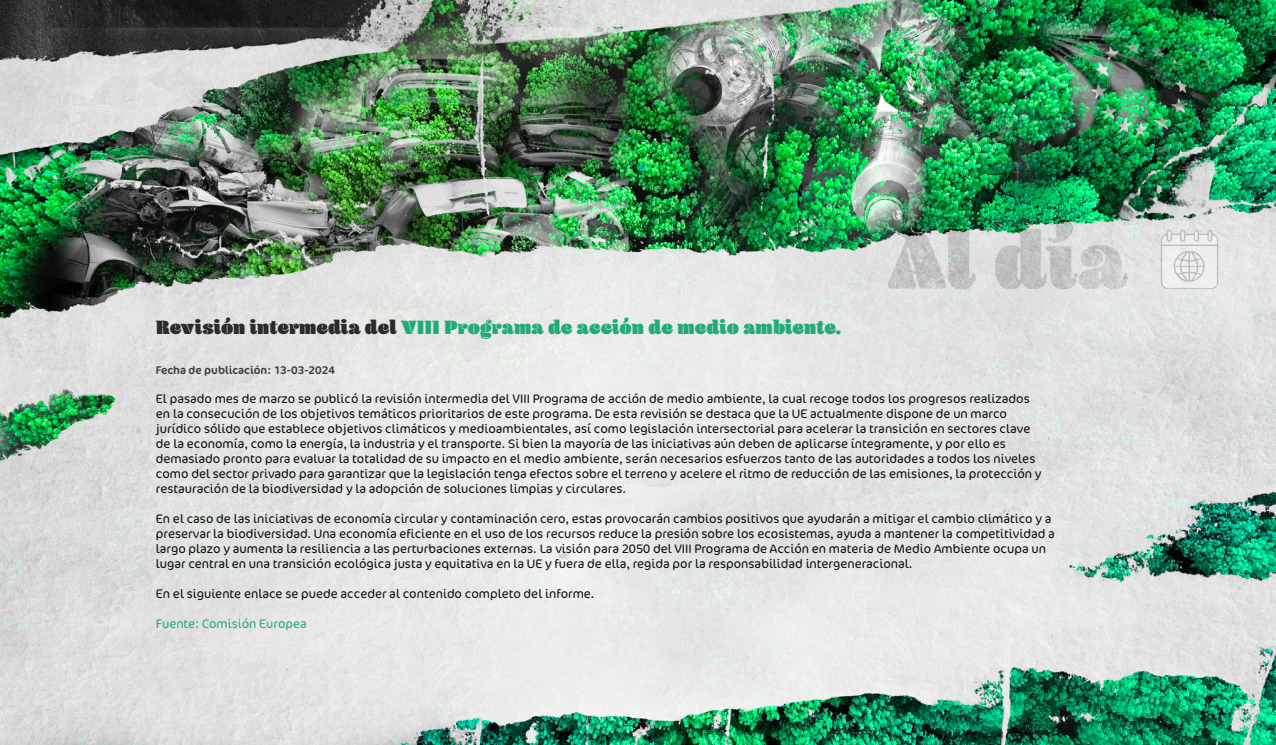
<style>
.page{position:relative;width:1276px;height:745px;background:#fff}
.page>*{position:absolute;margin:0;border:0;box-sizing:border-box;transform-origin:0 0}
.t1{font:900 20px "Blenny";color:#23ab74}
.t2{font:300 12.5px/15px "Cocon Pro";color:#0b0c0c}
.t3{font:300 12.5px "Cocon Pro";color:#23ab74}
.t4{font:11.25px "Cocon Pro";color:#3a3c3b}
.s1{color:#2b2b2b}
</style>
<div class="page">
<img style="left:0;top:0;width:1276px;height:744px">
<h1 class="t1" style="left:156px;top:315px;width:686px"><span class="s1">Revisión intermedia del</span> VIII Programa de acción de medio ambiente.</h1>
<p class="t4" style="left:156px;top:362px;width:181px">Fecha de publicación: 13-03-2024</p>
<p class="t2" style="left:156px;top:391px;width:887px">El pasado mes de marzo se publicó la revisión intermedia del VIII Programa de acción de medio ambiente, la cual recoge todos los progresos realizados en la consecución de los objetivos temáticos prioritarios de este programa. De esta revisión se destaca que la UE actualmente dispone de un marco jurídico sólido que establece objetivos climáticos y medioambientales, así como legislación intersectorial para acelerar la transición en sectores clave de la economía, como la energía, la industria y el transporte. Si bien la mayoría de las iniciativas aún deben de aplicarse íntegramente, y por ello es demasiado pronto para evaluar la totalidad de su impacto en el medio ambiente, serán necesarios esfuerzos tanto de las autoridades a todos los niveles como del sector privado para garantizar que la legislación tenga efectos sobre el terreno y acelere el ritmo de reducción de las emisiones, la protección y restauración de la biodiversidad y la adopción de soluciones limpias y circulares.</p>
<p class="t2" style="left:156px;top:511px;width:900px">En el caso de las iniciativas de economía circular y contaminación cero, estas provocarán cambios positivos que ayudarán a mitigar el cambio climático y a preservar la biodiversidad. Una economía eficiente en el uso de los recursos reduce la presión sobre los ecosistemas, ayuda a mantener la competitividad a largo plazo y aumenta la resiliencia a las perturbaciones externas. La visión para 2050 del VIII Programa de Acción en materia de Medio Ambiente ocupa un lugar central en una transición ecológica justa y equitativa en la UE y fuera de ella, regida por la responsabilidad intergeneracional.</p>
<p class="t2" style="left:156px;top:586px;width:440px">En el siguiente enlace se puede acceder al contenido completo del informe.</p>
<p class="t3" style="left:156px;top:615px;width:152px">Fuente: Comisión Europea</p>
</div>
